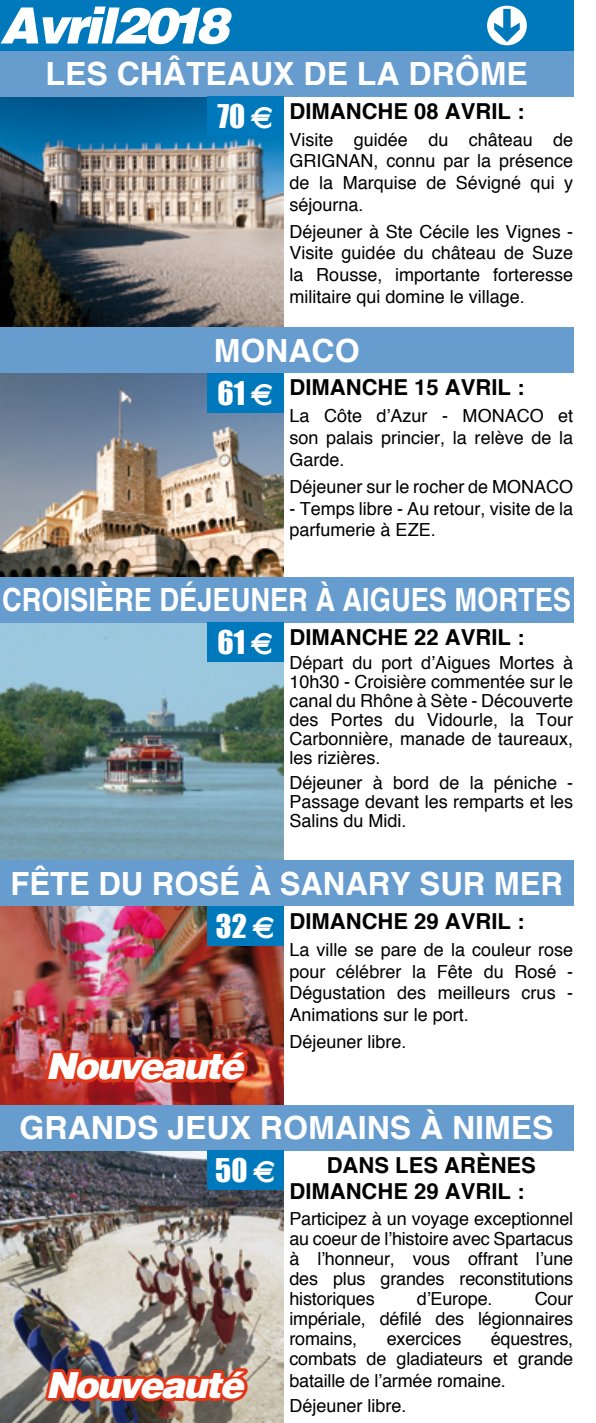
<style>
.page{position:relative;width:596px;height:1423px;background:#fff}
.page>*{position:absolute;margin:0;border:0;box-sizing:border-box;transform-origin:0 0}
.t1{font:italic 900 50px "Helvetica";color:#fff}
.t2{font:italic 900 36px "Helvetica";color:#fff}
.t3{font:700 32px "Helvetica";color:#fff}
.t4{font:700 32px "Helvetica";color:#fff;scale:.85 1}
.t5{font:30px "Impact";color:#fff}
.t6{font:700 22px/26.4px "Helvetica";color:#000}
.t7{font:18px/21.6px "Helvetica";color:#000;text-align:justify}
.s1{font-family:"Euro Classic"}
</style>
<div class="page">
<div style="left:0;top:0;width:573px;height:51px;background:#0079bc"></div>
<svg style="left:487px;top:6px;width:39px;height:39px"></svg>
<img style="left:0;top:96px;width:283px;height:230px">
<div style="left:0;top:51px;width:573px;height:45px;background:#679ccf"></div>
<div style="left:207px;top:96px;width:76px;height:40px;background:#0079bc"></div>
<img style="left:0;top:373px;width:283px;height:204px">
<div style="left:0;top:328px;width:573px;height:45px;background:#679ccf"></div>
<div style="left:207px;top:373px;width:76px;height:40px;background:#0079bc"></div>
<img style="left:0;top:622px;width:283px;height:239px">
<div style="left:0;top:577px;width:573px;height:45px;background:#679ccf"></div>
<div style="left:207px;top:622px;width:76px;height:40px;background:#0079bc"></div>
<img style="left:0;top:906px;width:283px;height:198px">
<div style="left:0;top:861px;width:573px;height:45px;background:#679ccf"></div>
<img style="left:41px;top:1044px;width:222px;height:51px">
<div style="left:207px;top:906px;width:76px;height:40px;background:#0079bc"></div>
<img style="left:0;top:1150px;width:283px;height:272px">
<div style="left:0;top:1105px;width:573px;height:45px;background:#679ccf"></div>
<img style="left:41px;top:1363px;width:222px;height:51px">
<div style="left:207px;top:1150px;width:76px;height:40px;background:#0079bc"></div>
<h1 class="t1" style="left:0;top:-7px;width:243px">Avril2018</h1>
<h3 class="t3" style="left:45px;top:48px;width:483px">LES CHÂTEAUX DE LA DRÔME</h3>
<p class="t6" style="left:289px;top:98px;width:236px">DIMANCHE 08 AVRIL :</p>
<p class="t7" style="left:289px;top:129px;width:285px">Visite guidée du château de GRIGNAN, connu par la présence de la Marquise de Sévigné qui y séjourna.</p>
<p class="t7" style="left:289px;top:221px;width:285px">Déjeuner à Ste Cécile les Vignes - Visite guidée du château de Suze la Rousse, importante forteresse militaire qui domine le village.</p>
<h3 class="t5" style="left:217px;top:93px;width:58px">70 <span class="s1">E</span></h3>
<h3 class="t3" style="left:213px;top:325px;width:147px">MONACO</h3>
<p class="t6" style="left:289px;top:375px;width:236px">DIMANCHE 15 AVRIL :</p>
<p class="t7" style="left:289px;top:406px;width:285px">La Côte d’Azur - MONACO et son palais princier, la relève de la Garde.</p>
<p class="t7" style="left:289px;top:476px;width:285px">Déjeuner sur le rocher de MONACO</p>
<p class="t7" style="left:289px;top:498px;width:285px">- Temps libre - Au retour, visite de la parfumerie à EZE.</p>
<h3 class="t5" style="left:217px;top:370px;width:57px">61 <span class="s1">E</span></h3>
<h3 class="t4" style="left:2px;top:574px;width:670px">CROISIÈRE DÉJEUNER À AIGUES MORTES</h3>
<p class="t6" style="left:289px;top:624px;width:236px">DIMANCHE 22 AVRIL :</p>
<p class="t7" style="left:289px;top:654px;width:285px;line-height:19px">Départ du port d’Aigues Mortes à 10h30 - Croisière commentée sur le canal du Rhône à Sète - Découverte des Portes du Vidourle, la Tour Carbonnière, manade de taureaux, les rizières.</p>
<p class="t7" style="left:289px;top:774px;width:285px;line-height:19px">Déjeuner à bord de la péniche - Passage devant les remparts et les Salins du Midi.</p>
<h3 class="t5" style="left:217px;top:619px;width:57px">61 <span class="s1">E</span></h3>
<h3 class="t3" style="left:10px;top:858px;width:553px">FÊTE DU ROSÉ À SANARY SUR MER</h3>
<p class="t6" style="left:289px;top:908px;width:236px">DIMANCHE 29 AVRIL :</p>
<p class="t7" style="left:289px;top:939px;width:285px">La ville se pare de la couleur rose pour célébrer la Fête du Rosé - Dégustation des meilleurs crus - Animations sur le port.</p>
<p class="t7" style="left:289px;top:1031px;width:119px">Déjeuner libre.</p>
<h2 class="t2" style="left:46px;top:1043px;width:209px">Nouveauté</h2>
<h3 class="t5" style="left:216px;top:903px;width:61px">32 <span class="s1">E</span></h3>
<h3 class="t3" style="left:20px;top:1102px;width:535px">GRANDS JEUX ROMAINS À NIMES</h3>
<p class="t6" style="left:289px;top:1152px;width:248px;text-indent:37px">DANS LES ARÈNES<br>DIMANCHE 29 AVRIL :</p>
<p class="t7" style="left:289px;top:1209px;width:285px;line-height:20px">Participez à un voyage exceptionnel au coeur de l’histoire avec Spartacus à l’honneur, vous offrant l’une des plus grandes reconstitutions historiques</p>
<h3 class="t5" style="left:215px;top:1147px;width:62px">50 <span class="s1">E</span></h3>
<p class="t7" style="left:289px;top:1289px;width:285px;line-height:20px;text-indent:245px">Cour impériale, défilé des légionnaires romains,</p>
<p class="t7" style="left:416px;top:1289px;width:77px">d’Europe.</p>
<p class="t7" style="left:289px;top:1329px;width:285px;line-height:20.8px;text-indent:201px">équestres, combats de gladiateurs et grande bataille de l’armée romaine.</p>
<p class="t7" style="left:386px;top:1329px;width:76px">exercices</p>
<p class="t7" style="left:46px;top:1396px;width:362px"><sup>Nouveauté</sup> Déjeuner libre.</p>
</div>
